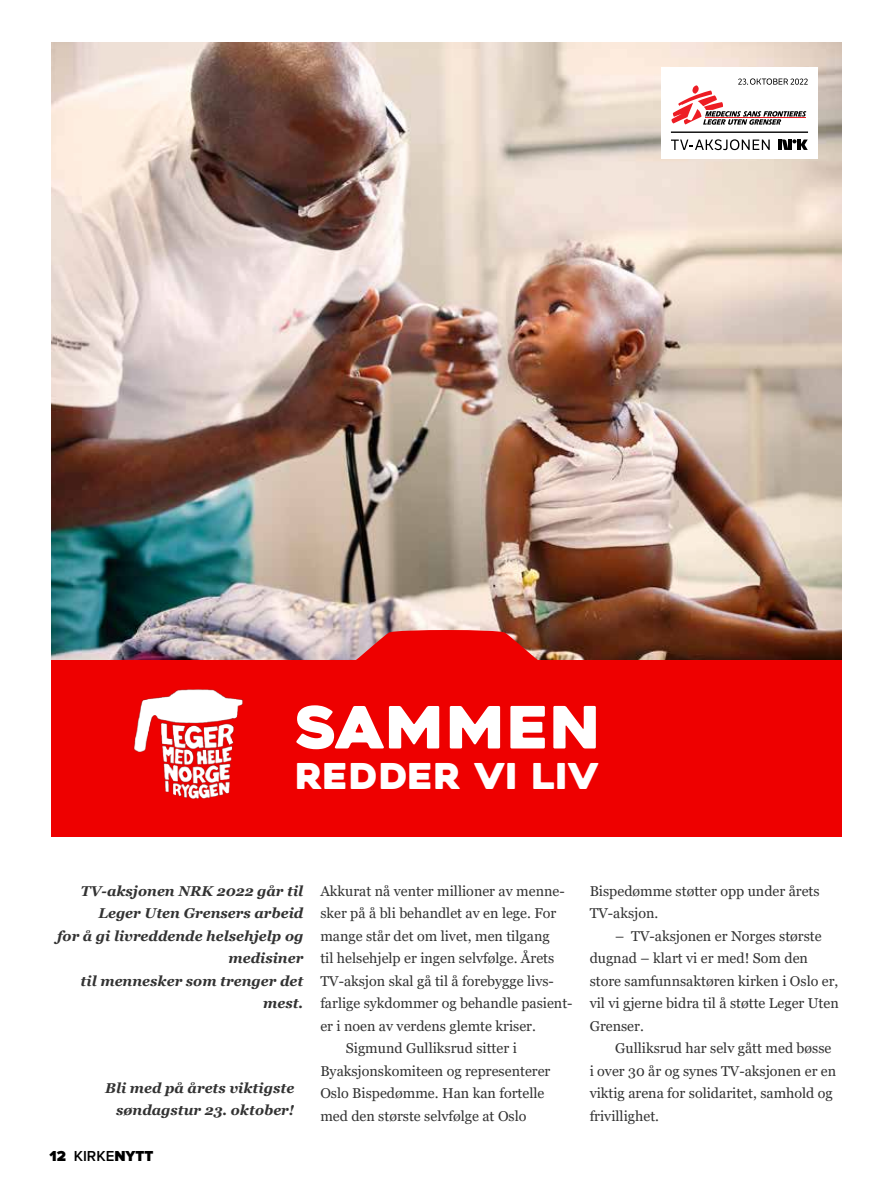
<style>
.page{position:relative;width:893px;height:1191px;background:#fff}
.page>*{position:absolute;margin:0;border:0;box-sizing:border-box;transform-origin:0 0}
.t1{font:58.05px "Heavitas";letter-spacing:.01em;color:#fff;scale:1.06 1}
.t2{font:35.4px "Heavitas";letter-spacing:.01em;color:#fff;scale:1.06 1}
.t3{font:900 15px "Proxima Nova";color:#000}
.t4{font:14.25px/22.5px "Georgia";color:#333}
.t5{font:italic 700 14.25px/22.5px "Georgia";color:#333;text-align:right}
.s1{font-weight:600}
</style>
<div class="page">
<img style="left:51px;top:43px;width:791px;height:617px">
<div style="left:661px;top:67px;width:156px;height:92px;background:#fff"></div>
<svg style="left:671px;top:139px;width:99px;height:11px"></svg>
<hr style="left:778px;top:139px;width:4px;height:11px;background:#000">
<svg style="left:782px;top:139px;width:26px;height:11px"></svg>
<hr style="left:671px;top:131px;width:137px;height:2px;background:#000">
<svg style="left:671px;top:78px;width:137px;height:47px"></svg>
<div style="left:51px;top:660px;width:791px;height:177px;background:#e00"></div>
<svg style="left:354px;top:630px;width:185px;height:30px"></svg>
<img style="left:133px;top:689px;width:110px;height:110px">
<h1 class="t1" style="left:295px;top:691px;width:291px">SAMMEN</h1>
<h2 class="t2" style="left:295px;top:754px;width:289px">REDDER VI LIV</h2>
<p class="t5" style="left:57px;top:879px;width:248px">TV-aksjonen NRK 2022 går til<br>Leger Uten Grensers arbeid<br>for å gi livreddende helsehjelp og medisiner<br>til mennesker som trenger det mest.</p>
<p class="t5" style="left:105px;top:1076px;width:191px">Bli med på årets viktigste søndagstur 23. oktober!</p>
<p class="t3" style="left:50px;top:1149px;width:105px">12 <span class="s1">KIRKE</span>NYTT</p>
<p class="t4" style="left:320px;top:879px;width:246px">Akkurat nå venter millioner av menne-</p>
<p class="t4" style="left:320px;top:902px;width:238px">sker på å bli behandlet av en lege. For</p>
<p class="t4" style="left:320px;top:924px;width:231px">mange står det om livet, men tilgang</p>
<p class="t4" style="left:320px;top:947px;width:235px">til helsehjelp er ingen selvfølge. Årets</p>
<p class="t4" style="left:320px;top:969px;width:235px">TV-aksjon skal gå til å forebygge livs-</p>
<p class="t4" style="left:320px;top:992px;width:254px">farlige sykdommer og behandle pasient-</p>
<p class="t4" style="left:320px;top:1014px;width:217px">er i noen av verdens glemte kriser.</p>
<p class="t4" style="left:346px;top:1037px;width:173px">Sigmund Gulliksrud sitter i</p>
<p class="t4" style="left:320px;top:1059px;width:232px">Byaksjonskomiteen og representerer</p>
<p class="t4" style="left:320px;top:1082px;width:226px">Oslo Bispedømme. Han kan fortelle</p>
<p class="t4" style="left:320px;top:1104px;width:208px">med den største selvfølge at Oslo</p>
<p class="t4" style="left:590px;top:879px;width:232px">Bispedømme støtter opp under årets<br>TV-aksjon.</p>
<p class="t4" style="left:590px;top:924px;width:251px;text-indent:26px">– TV-aksjonen er Norges største dugnad – klart vi er med! Som den store samfunnsaktøren kirken i Oslo er, vil vi gjerne bidra til å støtte Leger Uten<br>Grenser.</p>
<p class="t4" style="left:590px;top:1037px;width:248px;text-indent:26px">Gulliksrud har selv gått med bøsse i over 30 år og synes TV-aksjonen er en viktig arena for solidaritet, samhold og frivillighet.</p>
</div>
